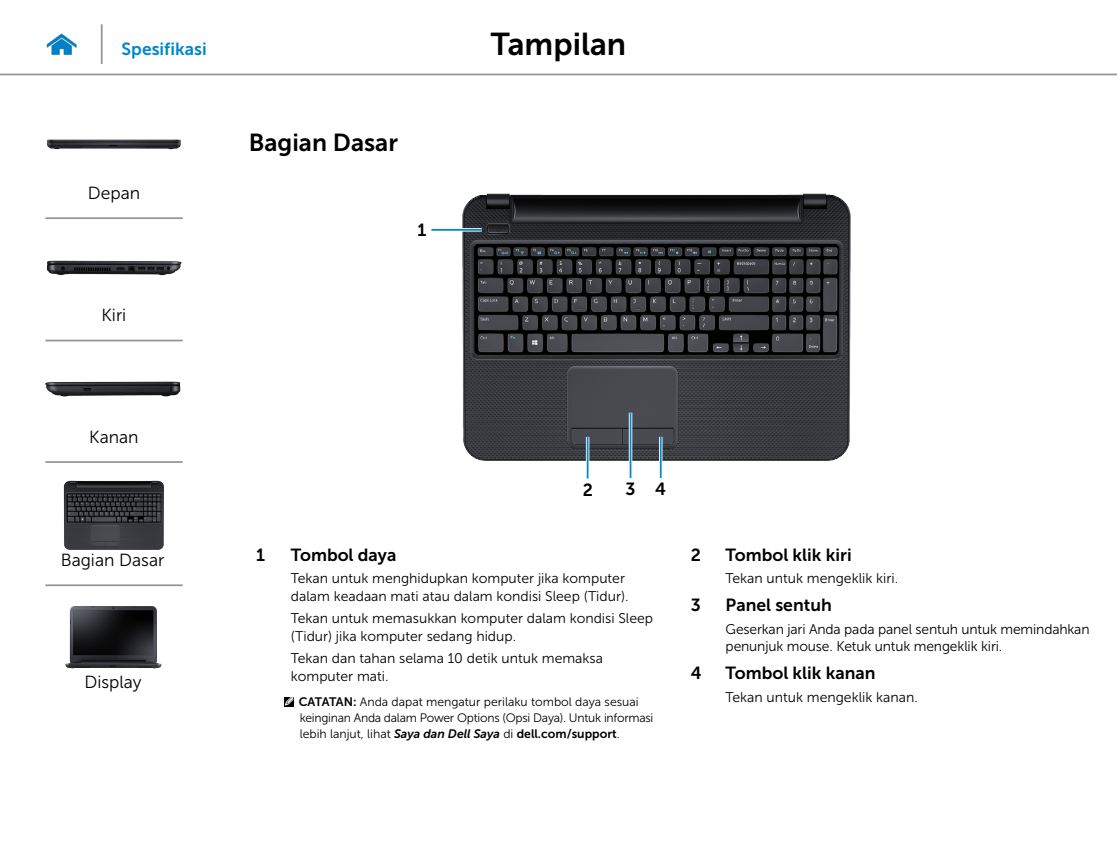
<style>
.page{position:relative;width:1117px;height:844px;background:#fff}
.page>*{position:absolute;margin:0;border:0;box-sizing:border-box;transform-origin:0 0}
.t1{font:31.5px "Museo Sans For Dell 700";color:#000}
.Head2{font:24.5px "Museo Sans For Dell 700";color:#000}
.Callout_Head{font:17.5px "Museo Sans For Dell 700";color:#000}
.t2{font:17.5px "Museo Sans For Dell 300";color:#000}
.t3{font:17.5px "Museo Sans For Dell 700";color:#0087cc}
.Callout-L{font:17.5px "Museo Sans For Dell 700";color:#000}
.Callout_description{font:14px/17.5px "Museo Sans For Dell 300";color:#000}
.Note{font:12.25px/15.8px "Museo Sans For Dell 300";letter-spacing:-.005em;color:#000}
.s1{font-family:"Museo Sans For Dell 700"}
.s2{font-family:"Museo Sans For Dell 700";font-style:italic}
</style>
<div class="page">
<hr style="left:0;top:74px;width:1116px;height:1px;background:#939598">
<img style="left:46px;top:33px;width:31px;height:23px">
<svg style="left:284px;top:697px;width:9px;height:9px"></svg>
<svg style="left:285px;top:697px;width:8px;height:8px"></svg>
<img style="left:462px;top:193px;width:389px;height:268px">
<svg style="left:628px;top:412px;width:4px;height:66px"></svg>
<hr style="left:629px;top:412px;width:2px;height:66px;background:#0087cc">
<svg style="left:658px;top:437px;width:4px;height:41px"></svg>
<hr style="left:659px;top:437px;width:2px;height:41px;background:#0087cc">
<svg style="left:585px;top:437px;width:4px;height:41px"></svg>
<hr style="left:586px;top:437px;width:2px;height:41px;background:#0087cc">
<hr style="left:431px;top:228px;width:50px;height:3px;background:#fff">
<hr style="left:431px;top:229px;width:50px;height:2px;background:#0087cc">
<hr style="left:101px;top:24px;width:2px;height:40px;background:#939598">
<img style="left:46px;top:139px;width:135px;height:11px">
<img style="left:46px;top:260px;width:136px;height:16px">
<img style="left:45px;top:381px;width:136px;height:16px">
<img style="left:64px;top:480px;width:100px;height:69px">
<img style="left:65px;top:606px;width:97px;height:63px">
<hr style="left:45px;top:217px;width:138px;height:2px;background:#939598">
<hr style="left:45px;top:339px;width:138px;height:2px;background:#939598">
<hr style="left:45px;top:461px;width:138px;height:2px;background:#939598">
<hr style="left:45px;top:584px;width:138px;height:2px;background:#939598">
<p class="t3" style="left:122px;top:39px;width:86px">Spesifikasi</p>
<h1 class="t1" style="left:490px;top:26px;width:137px">Tampilan</h1>
<p class="t2" style="left:88px;top:183px;width:54px">Depan</p>
<p class="t2" style="left:102px;top:305px;width:26px">Kiri</p>
<p class="Head2" style="left:249px;top:128px;width:151px">Bagian Dasar</p>
<p class="Callout-L" style="left:417px;top:220px;width:10px">1</p>
<p class="t2" style="left:89px;top:428px;width:51px">Kanan</p>
<p class="t2" style="left:61px;top:550px;width:105px">Bagian Dasar</p>
<p class="t2" style="left:84px;top:672px;width:59px">Display</p>
<p class="Callout-L" style="left:582px;top:480px;width:12px">2</p>
<p class="Callout-L" style="left:625px;top:479px;width:12px">3</p>
<p class="Callout-L" style="left:655px;top:479px;width:12px">4</p>
<p class="Callout_Head" style="left:256px;top:544px;width:10px">1</p>
<p class="Callout_Head" style="left:291px;top:544px;width:107px">Tombol daya</p>
<p class="Callout_description" style="left:291px;top:569px;width:339px">Tekan untuk menghidupkan komputer jika komputer dalam keadaan mati atau dalam kondisi Sleep (Tidur).</p>
<p class="Callout_description" style="left:291px;top:609px;width:364px">Tekan untuk memasukkan komputer dalam kondisi Sleep (Tidur) jika komputer sedang hidup.</p>
<p class="Callout_description" style="left:291px;top:649px;width:313px">Tekan dan tahan selama 10 detik untuk memaksa komputer mati.</p>
<p class="Note" style="left:298px;top:694px;width:356px"><span class="s1">CATATAN:</span> Anda dapat mengatur perilaku tombol daya sesuai keinginan Anda dalam Power Options (Opsi Daya). Untuk informasi lebih lanjut, lihat <span class="s2">Saya dan Dell Saya</span> di <span class="s1">dell.com/support</span>.</p>
<p class="Callout_Head" style="left:690px;top:544px;width:12px">2</p>
<p class="Callout_Head" style="left:725px;top:544px;width:127px">Tombol klik kiri</p>
<p class="Callout_description" style="left:725px;top:569px;width:174px">Tekan untuk mengeklik kiri.</p>
<p class="Callout_Head" style="left:690px;top:595px;width:12px">3</p>
<p class="Callout_Head" style="left:725px;top:595px;width:108px">Panel sentuh</p>
<p class="Callout_description" style="left:725px;top:620px;width:365px">Geserkan jari Anda pada panel sentuh untuk memindahkan penunjuk mouse. Ketuk untuk mengeklik kiri.</p>
<p class="Callout_Head" style="left:690px;top:663px;width:12px">4</p>
<p class="Callout_Head" style="left:725px;top:663px;width:151px">Tombol klik kanan</p>
<p class="Callout_description" style="left:725px;top:688px;width:194px">Tekan untuk mengeklik kanan.</p>
</div>
